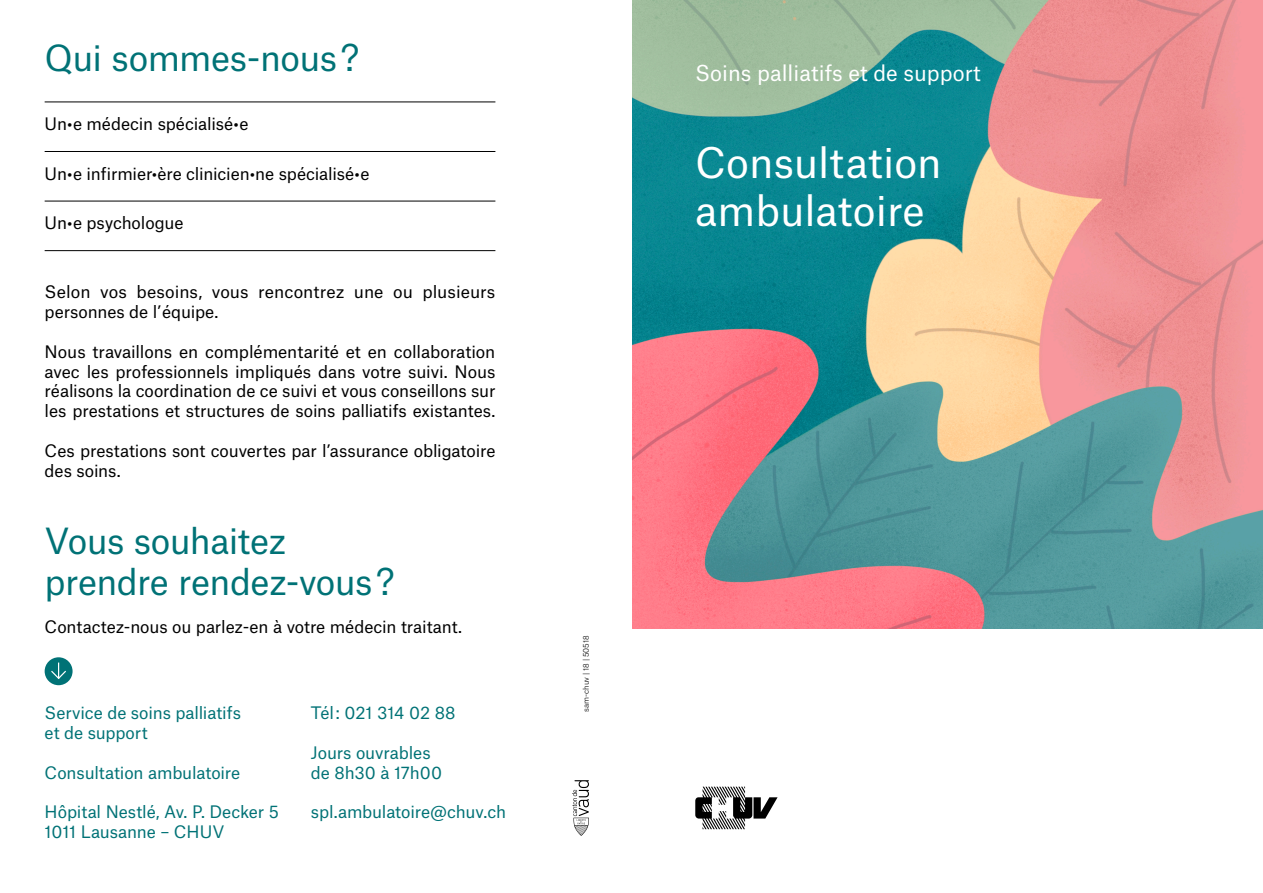
<style>
.page{position:relative;width:1263px;height:893px;background:#fff}
.page>*{position:absolute;margin:0;border:0;box-sizing:border-box;transform-origin:0 0}
.t1{font:40.35px/48.4px "Atlas Grotesk";color:#fff}
.t2{font:34.5px/41.4px "Atlas Grotesk";letter-spacing:-.015em;color:#007276}
.t3{font:21px "Atlas Grotesk";color:#fff}
.t4{font:16.5px/19.8px "Atlas Grotesk";letter-spacing:-.005em;color:#000}
.t5{font:16.5px/19.8px "Atlas Grotesk";letter-spacing:-.01em;color:#007276}
.t6{font:300 7.5px "Atlas Grotesk";color:#000}
</style>
<div class="page">
<img style="left:632px;top:0;width:631px;height:629px">
<hr style="left:45px;top:102px;width:450px;height:1px;background:#000">
<hr style="left:45px;top:151px;width:450px;height:1px;background:#000">
<hr style="left:45px;top:201px;width:450px;height:1px;background:#000">
<hr style="left:45px;top:250px;width:450px;height:1px;background:#000">
<div style="left:45px;top:657px;width:28px;height:28px;background:#007276;border-radius:50%"></div>
<svg style="left:51px;top:663px;width:15px;height:16px"></svg>
<svg style="left:572px;top:780px;width:17px;height:56px"></svg>
<svg style="left:695px;top:787px;width:82px;height:42px"></svg>
<h2 class="t2" style="left:45px;top:33px;width:316px">Qui sommes-nous ?</h2>
<p class="t4" style="left:45px;top:112px;width:205px">Un•e médecin spécialisé•e</p>
<p class="t4" style="left:45px;top:162px;width:326px">Un•e infirmier•ère clinicien•ne spécialisé•e</p>
<p class="t4" style="left:45px;top:211px;width:140px">Un•e psychologue</p>
<p class="t4" style="left:45px;top:280px;width:452px">Selon vos besoins, vous rencontrez une ou plusieurs personnes de l’équipe.</p>
<p class="t4" style="left:45px;top:340px;width:452px;text-align:justify">Nous travaillons en complémentarité et en collaboration avec les professionnels impliqués dans votre suivi. Nous réalisons la coordination de ce suivi et vous conseillons sur les prestations et structures de soins palliatifs existantes.</p>
<p class="t4" style="left:45px;top:439px;width:452px">Ces prestations sont couvertes par l’assurance obligatoire des soins.</p>
<h2 class="t2" style="left:45px;top:517px;width:351px">Vous souhaitez prendre rendez-vous ?</h2>
<p class="t4" style="left:45px;top:615px;width:419px">Contactez-nous ou parlez-en à votre médecin traitant.</p>
<p class="t5" style="left:45px;top:701px;width:198px">Service de soins palliatifs et de support</p>
<p class="t5" style="left:45px;top:761px;width:197px">Consultation ambulatoire</p>
<p class="t5" style="left:45px;top:800px;width:236px">Hôpital Nestlé, Av. P. Decker 5<br>1011 Lausanne – CHUV</p>
<p class="t5" style="left:311px;top:701px;width:146px">Tél : 021 314 02 88</p>
<p class="t5" style="left:311px;top:741px;width:133px">Jours ouvrables de 8h30 à 17h00</p>
<p class="t5" style="left:311px;top:800px;width:197px">spl.ambulatoire@chuv.ch</p>
<p class="t6" style="left:580px;top:712px;width:78px;rotate:-90deg">sam-chuv | 18 | 50518</p>
<p class="t3" style="left:695px;top:56px;width:287px">Soins palliatifs et de support</p>
<h1 class="t1" style="left:695px;top:134px;width:248px">Consultation ambulatoire</h1>
</div>
